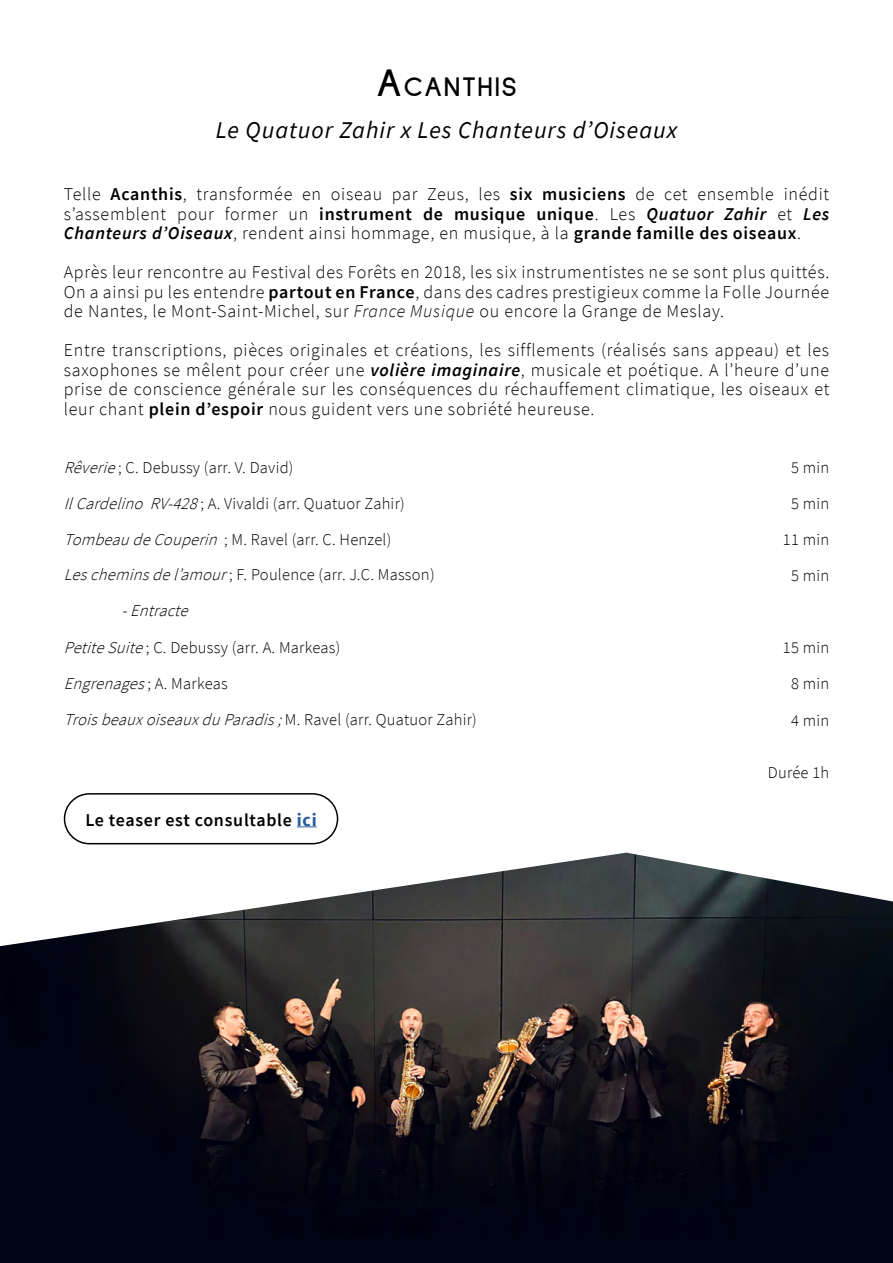
<style>
.page{position:relative;width:893px;height:1263px;background:#fff}
.page>*{position:absolute;margin:0;border:0;box-sizing:border-box;transform-origin:0 0}
.t1{font:700 28.35px "Sulphur Point";letter-spacing:.055em;color:#000}
.t2{font:italic 24px "Source Sans Pro";letter-spacing:.04em;color:#000}
.t3{font:300 18px/19.5px "Source Sans Pro";letter-spacing:.04em;color:#000;text-align:justify}
.t4{font:600 18px "Source Sans Pro";letter-spacing:.04em;color:#000}
.t5{font:300 16.5px/36px "Source Sans Pro";letter-spacing:.015em;color:#000}
.t6{font:italic 300 16.5px "Source Sans Pro";color:#000}
.s1{font-size:40.5px}
.s2{font-weight:600}
.s3{font-weight:600;font-style:italic}
.s4{font-style:italic}
.s5{font-style:normal}
.s6{font-weight:700;color:#275b9b}
</style>
<div class="page">
<img style="left:0;top:853px;width:893px;height:410px">
<svg style="left:297px;top:826px;width:20px;height:1px"></svg>
<div style="left:64px;top:793px;width:274px;height:51px;border:2px solid #000;border-radius:25px"></div>
<h1 class="t1" style="left:376px;top:70px;width:142px"><span class="s1">A</span>CANTHIS</h1>
<h2 class="t2" style="left:216px;top:115px;width:463px">Le Quatuor Zahir x Les Chanteurs d’Oiseaux</h2>
<p class="t3" style="left:64px;top:184px;width:767px">Telle <span class="s2">Acanthis</span>, transformée en oiseau par Zeus, les <span class="s2">six musiciens</span> de cet ensemble inédit s’assemblent pour former un <span class="s2">instrument de musique unique</span>. Les <span class="s3">Quatuor Zahir</span> et <span class="s3">Les Chanteurs d’Oiseaux</span>, rendent ainsi hommage, en musique, à la <span class="s2">grande famille des oiseaux</span>.</p>
<p class="t3" style="left:64px;top:262px;width:767px">Après leur rencontre au Festival des Forêts en 2018, les six instrumentistes ne se sont plus quittés.<br>On a ainsi pu les entendre <span class="s2">partout en France</span>, dans des cadres prestigieux comme la Folle Journée de Nantes, le Mont-Saint-Michel, sur <span class="s4">France Musique</span> ou encore la Grange de Meslay.</p>
<p class="t3" style="left:64px;top:340px;width:767px">Entre transcriptions, pièces originales et créations, les sifflements (réalisés sans appeau) et les saxophones se mêlent pour créer une <span class="s3">volière imaginaire</span>, musicale et poétique. A l’heure d’une prise de conscience générale sur les conséquences du réchauffement climatique, les oiseaux et leur chant <span class="s2">plein d’espoir</span> nous guident vers une sobriété heureuse.</p>
<p class="t5" style="left:64px;top:449px;width:342px"><span class="s4">Rêverie</span>; C. Debussy (arr. V. David)<br><span class="s4">IlCardelino RV-428</span>; A. Vivaldi (arr. Quatuor Zahir)<br><span class="s4">TombeaudeCouperin</span> ; M. Ravel (arr. C. Henzel)</p>
<p class="t5" style="left:783px;top:449px;width:48px;text-align:center">5 min<br>5 min<br>11 min</p>
<p class="t5" style="left:64px;top:557px;width:372px"><span class="s4">Lescheminsdel’amour</span>; F. Poulence (arr. J.C. Masson)</p>
<p class="t5" style="left:64px;top:593px;width:278px;text-indent:58px"><span class="s4">-Entracte<br>PetiteSuite</span>; C. Debussy (arr. A. Markeas)</p>
<p class="t6" style="left:64px;top:673px;width:165px">Engrenages<span class="s5">; A . M a r k e a s</span></p>
<p class="t5" style="left:791px;top:557px;width:40px">5 min</p>
<p class="t5" style="left:783px;top:630px;width:48px">15 min</p>
<p class="t5" style="left:791px;top:666px;width:40px">8 min</p>
<p class="t6" style="left:64px;top:709px;width:415px">TroisbeauxoiseauxduParadis;<span class="s5">M . R a v e l ( a r r. Q u a t u o r Z a h i r)</span></p>
<p class="t5" style="left:791px;top:702px;width:40px">4 min</p>
<p class="t4" style="left:85px;top:808px;width:233px">Le teaser est consultable <span class="s6">ici</span></p>
<p class="t5" style="left:768px;top:755px;width:63px">Durée 1h</p>
</div>
